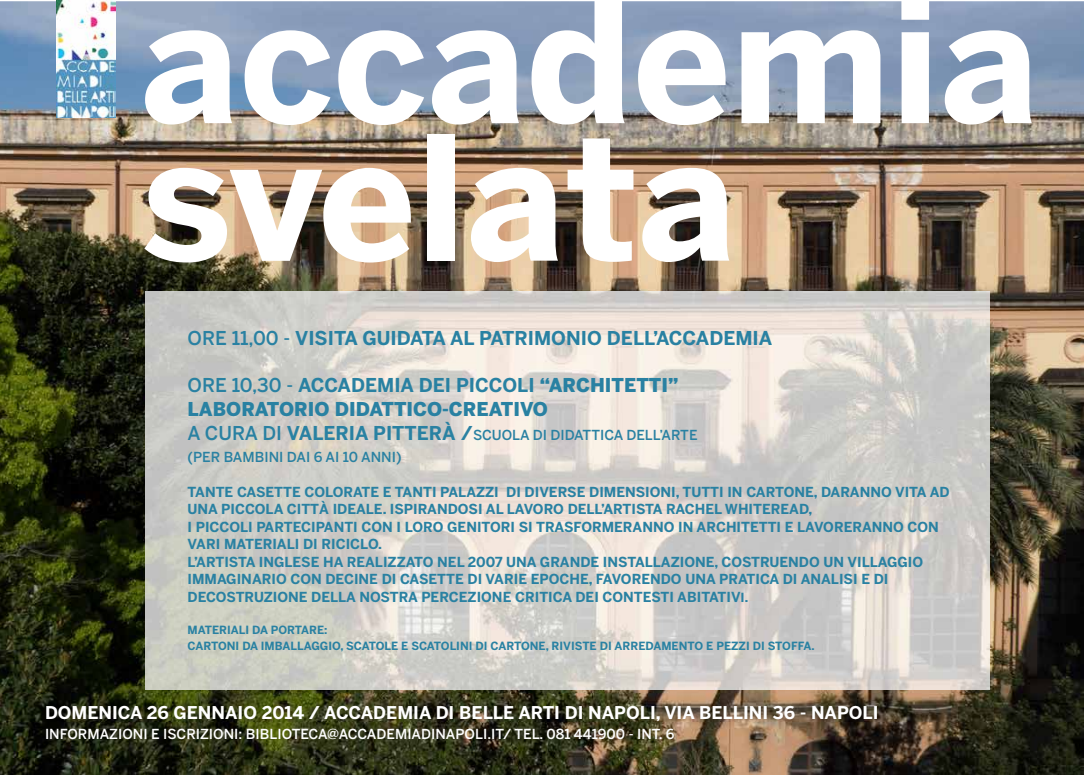
<style>
.page{position:relative;width:1084px;height:775px;background:#fff}
.page>*{position:absolute;margin:0;border:0;box-sizing:border-box;transform-origin:0 0}
.t1{font:700 170.62px/137.5px "Benton Sans";color:#fff}
.t2{font:900 19px/23.8px "Benton Sans";color:#2981a2}
.t3{font:700 19px "Benton Sans";color:#2981a2}
.t4{font:700 17.5px "Benton Sans";color:#fff}
.t5{font:700 13.75px/17.5px "Benton Sans";color:#2981a2}
.t6{font:500 13.75px "Benton Sans";color:#fff}
.t7{font:500 13.75px/22.5px "Benton Sans";color:#2981a2}
.t8{font:700 11.25px/16.2px "Benton Sans";color:#2981a2}
.s1{font-weight:500}
.s2{font-weight:700}
.s3{font-size:19px}
.s4{font-weight:700;font-size:19px}
.s5{font-size:12.5px}
</style>
<div class="page">
<img style="left:0;top:1px;width:1084px;height:774px">
<img style="left:146px;top:291px;width:843px;height:399px">
<img style="left:56px;top:0;width:59px;height:117px">
<h1 class="t1" style="left:141px;top:-10px;width:899px">accademia svelata</h1>
<h2 class="t3" style="left:188px;top:327px;width:586px"><span class="s1">ORE 11,00 -</span> VISITA GUIDATA AL PATRIMONIO DELL’ACCADEMIA</h2>
<h2 class="t2" style="left:188px;top:373px;width:492px"><span class="s1">ORE 10,30 -</span> <span class="s2">ACCADEMIA DEI PICCOLI</span> “ARCHITETTI”<br>LABORATORIO DIDATTICO-CREATIVO</h2>
<p class="t7" style="left:188px;top:423px;width:511px"><span class="s3">A CURA DI</span> <span class="s4">VALERIA PITTERÀ /</span>SCUOLA DI DIDATTICA DELL’ARTE (PER BAMBINI DAI 6 AI 10 ANNI)</p>
<p class="t5" style="left:188px;top:483px;width:763px">TANTE CASETTE COLORATE E TANTI PALAZZI DI DIVERSE DIMENSIONI, TUTTI IN CARTONE, DARANNO VITA AD UNA PICCOLA CITTÀ IDEALE. ISPIRANDOSI AL LAVORO DELL’ARTISTA RACHEL WHITEREAD,<br>I PICCOLI PARTECIPANTI CON I LORO GENITORI SI TRASFORMERANNO IN ARCHITETTI E LAVORERANNO CON VARI MATERIALI DI RICICLO.<br>L’ARTISTA INGLESE HA REALIZZATO NEL 2007 UNA GRANDE INSTALLAZIONE, COSTRUENDO UN VILLAGGIO IMMAGINARIO CON DECINE DI CASETTE DI VARIE EPOCHE, FAVORENDO UNA PRATICA DI ANALISI E DI DECOSTRUZIONE DELLA NOSTRA PERCEZIONE CRITICA DEI CONTESTI ABITATIV<span class="s5">I.</span></p>
<p class="t8" style="left:187px;top:622px;width:628px">MATERIALI DA PORTARE:<br>CARTONI DA IMBALLAGGIO, SCATOLE E SCATOLINI DI CARTONE, RIVISTE DI ARREDAMENTO E PEZZI DI STOFFA.</p>
<p class="t4" style="left:45px;top:702px;width:835px">DOMENICA 26 GENNAIO 2014 / ACCADEMIA DI BELLE ARTI DI NAPOLI, VIA BELLINI 36 - NAPOLI</p>
<p class="t6" style="left:45px;top:726px;width:631px">INFORMAZIONI E ISCRIZIONI: BIBLIOTECA@ACCADEMIADINAPOLI.IT/ TEL. 081 441900 - INT. 6</p>
</div>
